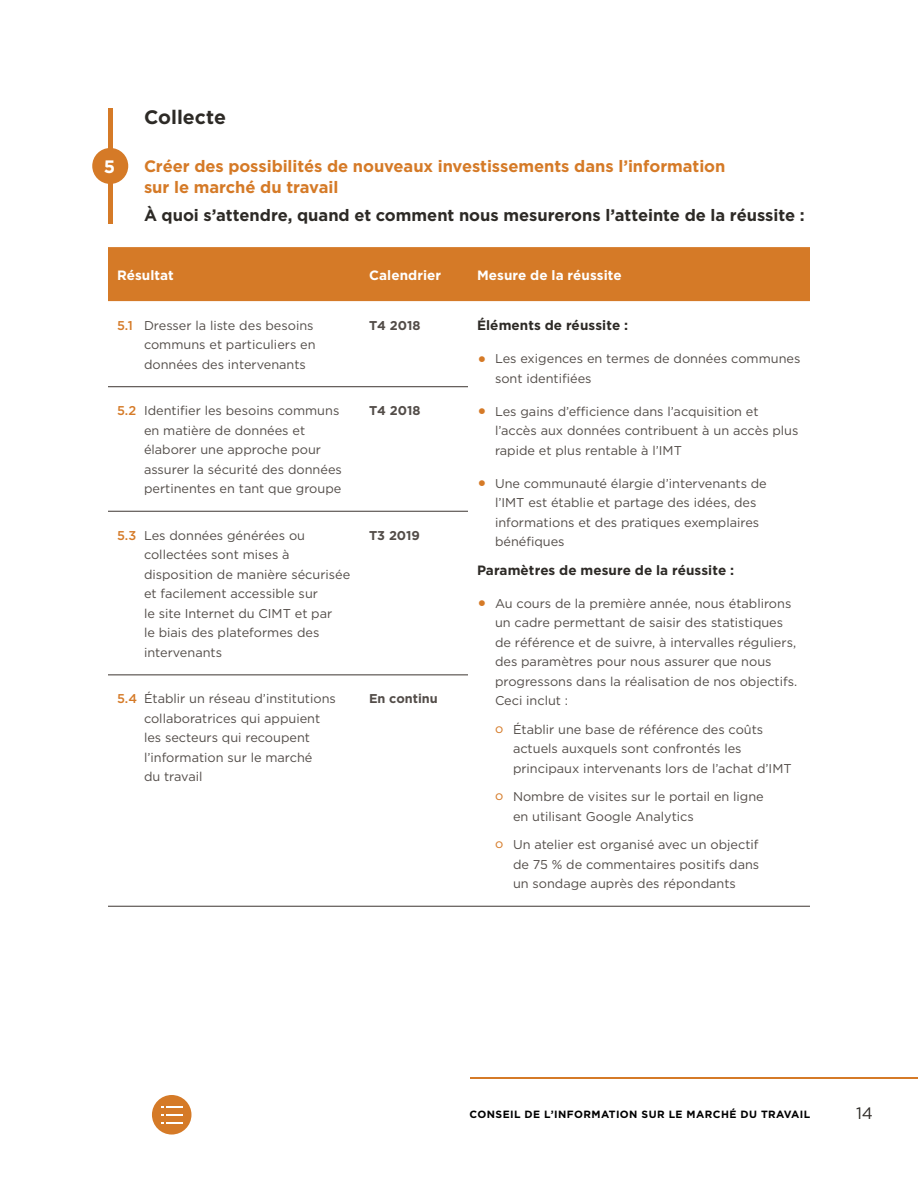
<style>
.page{position:relative;width:918px;height:1188px;background:#fff}
.page>*{position:absolute;margin:0;border:0;box-sizing:border-box;transform-origin:0 0}
.t1{font:700 19.5px "Gotham HTF";color:#2d2a26}
.t2{font:700 18px "Gotham HTF";color:#fff}
.t3{font:700 16.5px/21px "Gotham HTF";letter-spacing:-.005em;color:#d57a27}
.t4{font:700 16.5px "Gotham HTF";letter-spacing:-.005em;color:#2d2a26}
.t5{font:16.5px "Gotham HTF";color:#2d2a26}
.t6{font:700 13.5px "Gotham HTF";letter-spacing:.005em;color:#2d2a26}
.t7{font:700 13.5px "Gotham HTF";letter-spacing:.005em;color:#fff}
.t8{font:12.75px/19.5px "Gotham HTF";color:#524c48}
.t9{font:700 12.75px "Gotham HTF";color:#524c48}
.t10{font:700 10.5px "Gotham HTF";letter-spacing:.04em;color:#000}
.s1{font-weight:500;color:#d57a27}
.s2{font-weight:700;font-size:19.5px;color:#d57a27}
.s3{color:#d57a27}
</style>
<div class="page">
<hr style="left:470px;top:1077px;width:448px;height:1px;background:#d57a27">
<div style="left:152px;top:1095px;width:39px;height:40px;background:#d57a27;border-radius:50%"></div>
<svg style="left:161px;top:1122px;width:21px;height:2px"></svg>
<svg style="left:161px;top:1106px;width:21px;height:2px"></svg>
<svg style="left:161px;top:1114px;width:21px;height:2px"></svg>
<div style="left:108px;top:247px;width:702px;height:54px;background:#d57a27"></div>
<hr style="left:108px;top:386px;width:252px;height:1px;background:#524c48">
<hr style="left:360px;top:386px;width:108px;height:1px;background:#524c48">
<hr style="left:108px;top:511px;width:252px;height:1px;background:#524c48">
<hr style="left:360px;top:511px;width:108px;height:1px;background:#524c48">
<hr style="left:108px;top:674px;width:252px;height:1px;background:#524c48">
<hr style="left:360px;top:674px;width:108px;height:1px;background:#524c48">
<hr style="left:468px;top:906px;width:342px;height:1px;background:#524c48">
<hr style="left:108px;top:906px;width:252px;height:1px;background:#524c48">
<hr style="left:360px;top:906px;width:108px;height:1px;background:#524c48">
<hr style="left:108px;top:108px;width:4px;height:116px;background:#d57a27">
<div style="left:92px;top:148px;width:36px;height:36px;background:#d57a27;border-radius:50%"></div>
<h2 class="t2" style="left:104px;top:156px;width:13px">5</h2>
<h1 class="t1" style="left:144px;top:106px;width:84px">Collecte</h1>
<p class="t3" style="left:144px;top:155px;width:583px">Créer des possibilités de nouveaux investissements dans l’information sur le marché du travail</p>
<p class="t4" style="left:144px;top:205px;width:662px">À quoi s’attendre, quand et comment nous mesurerons l’atteinte de la réussite :</p>
<p class="t7" style="left:117px;top:267px;width:58px">Résultat</p>
<p class="t7" style="left:369px;top:267px;width:74px">Calendrier</p>
<p class="t7" style="left:477px;top:267px;width:146px">Mesure de la réussite</p>
<p class="t8" style="left:144px;top:315px;width:173px;text-indent:-27px"><span class="s1">5.1</span> Dresser la liste des besoins communs et particuliers en données des intervenants</p>
<p class="t9" style="left:369px;top:318px;width:53px">T4 2018</p>
<p class="t6" style="left:477px;top:318px;width:153px">Éléments de réussite :</p>
<p class="t8" style="left:495px;top:349px;width:307px;text-indent:-18px"><span class="s2">•</span> Les exigences en termes de données communes sont identifiées</p>
<p class="t8" style="left:495px;top:401px;width:305px;text-indent:-18px"><span class="s2">•</span> Les gains d’efficience dans l’acquisition et l’accès aux données contribuent à un accès plus rapide et plus rentable à l’IMT</p>
<p class="t8" style="left:495px;top:473px;width:273px;text-indent:-18px"><span class="s2">•</span> Une communauté élargie d’intervenants de l’IMT est établie et partage des idées, des informations et des pratiques exemplaires bénéfiques</p>
<p class="t6" style="left:477px;top:562px;width:259px">Paramètres de mesure de la réussite :</p>
<p class="t8" style="left:495px;top:593px;width:304px;text-indent:-18px"><span class="s2">•</span> Au cours de la première année, nous établirons un cadre permettant de saisir des statistiques de référence et de suivre, à intervalles réguliers, des paramètres pour nous assurer que nous progressons dans la réalisation de nos objectifs.<br>Ceci inclut :</p>
<p class="t8" style="left:513px;top:719px;width:280px;text-indent:-18px"><span class="s3">o</span> Établir une base de référence des coûts actuels auxquels sont confrontés les principaux intervenants lors de l’achat d’IMT</p>
<p class="t8" style="left:513px;top:787px;width:252px;text-indent:-18px"><span class="s3">o</span> Nombre de visites sur le portail en ligne en utilisant Google Analytics</p>
<p class="t8" style="left:513px;top:835px;width:248px;text-align:justify;text-indent:-18px"><span class="s3">o</span> Un atelier est organisé avec un objectif de 75 % de commentaires positifs dans un sondage auprès des répondants</p>
<p class="t8" style="left:144px;top:401px;width:199px;text-indent:-27px"><span class="s1">5.2</span> Identifier les besoins communs en matière de données et élaborer une approche pour assurer la sécurité des données pertinentes en tant que groupe</p>
<p class="t9" style="left:369px;top:403px;width:53px">T4 2018</p>
<p class="t8" style="left:144px;top:525px;width:208px;text-indent:-27px"><span class="s1">5.3</span> Les données générées ou collectées sont mises à disposition de manière sécurisée et facilement accessible sur<br>le site Internet du CIMT et par<br>le biais des plateformes des intervenants</p>
<p class="t9" style="left:369px;top:528px;width:53px">T3 2019</p>
<p class="t8" style="left:144px;top:689px;width:193px;text-indent:-27px"><span class="s1">5.4</span> Établir un réseau d’institutions collaboratrices qui appuient les secteurs qui recoupent l’information sur le marché<br>du travail</p>
<p class="t9" style="left:369px;top:691px;width:70px">En continu</p>
<p class="t10" style="left:470px;top:1108px;width:342px">CONSEIL DE L’INFORMATION SUR LE MARCHÉ DU TRAVAIL</p>
<p class="t5" style="left:856px;top:1104px;width:18px">14</p>
</div>
